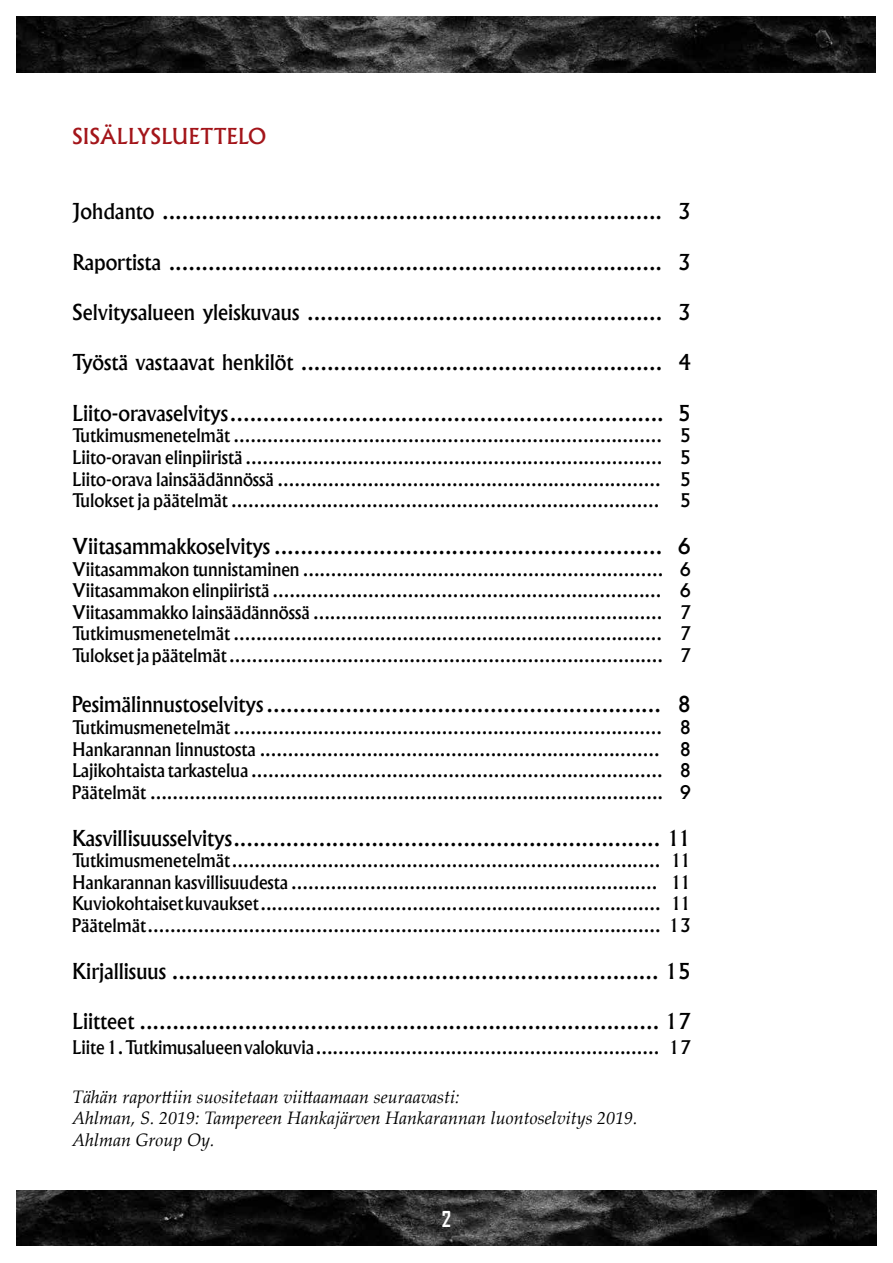
<style>
.page{position:relative;width:893px;height:1263px;background:#fff}
.page>*{position:absolute;margin:0;border:0;box-sizing:border-box;transform-origin:0 0}
.t1{font:500 21px "Albertus";color:#000}
.t2{font:500 21px "Albertus";color:#a3151a}
.t3{font:700 21px "Agency FB";color:#fff}
.t4{font:500 18px/21.6px "Albertus";color:#000;text-align:justify}
.t5{font:italic 18px/21.6px "Palatino Linotype";color:#000}
</style>
<div class="page">
<img style="left:17px;top:1191px;width:859px;height:55px">
<img style="left:17px;top:17px;width:859px;height:55px">
<p class="t2" style="left:72px;top:123px;width:196px">sisällysluettelo</p>
<p class="t1" style="left:72px;top:198px;width:620px">Johdanto ............................................................................ 3</p>
<p class="t1" style="left:72px;top:249px;width:620px">Raportista ........................................................................... 3</p>
<p class="t1" style="left:72px;top:299px;width:620px">Selvitysalueen yleiskuvaus ...................................................... 3</p>
<p class="t1" style="left:72px;top:350px;width:620px">Työstä vastaavat henkilöt ....................................................... 4</p>
<p class="t1" style="left:72px;top:400px;width:620px">Liito-oravaselvitys .................................................................. 5</p>
<p class="t4" style="left:72px;top:425px;width:620px">Tutkimusmenetelmät ............................................................................ 5<br>Liito-oravan elinpiiristä .......................................................................... 5<br>Liito-orava lainsäädännössä .................................................................... 5<br>Tulokset ja päätelmät ............................................................................ 5</p>
<p class="t1" style="left:72px;top:533px;width:620px">Viitasammakkoselvitys ........................................................... 6</p>
<p class="t4" style="left:72px;top:558px;width:620px">Viitasammakon tunnistaminen ................................................................ 6<br>Viitasammakon elinpiiristä ..................................................................... 6<br>Viitasammakko lainsäädännössä .............................................................. 7<br>Tutkimusmenetelmät ............................................................................ 7<br>Tulokset ja päätelmät ............................................................................. 7</p>
<p class="t1" style="left:72px;top:692px;width:620px">Pesimälinnustoselvitys ............................................................ 8</p>
<p class="t4" style="left:72px;top:717px;width:620px">Tutkimusmenetelmät ............................................................................ 8<br>Hankarannan linnustosta ....................................................................... 8<br>Lajikohtaista tarkastelua ......................................................................... 8<br>Päätelmät ........................................................................................... 9</p>
<p class="t1" style="left:72px;top:825px;width:620px">Kasvillisuusselvitys ................................................................. 11</p>
<p class="t4" style="left:72px;top:850px;width:620px">Tutkimusmenetelmät ............................................................................ 11<br>Hankarannan kasvillisuudesta ................................................................. 11<br>Kuviokohtaiset kuvaukset ....................................................................... 11<br>Päätelmät ........................................................................................... 13</p>
<p class="t1" style="left:72px;top:958px;width:620px">Kirjallisuus .......................................................................... 15</p>
<p class="t1" style="left:72px;top:1008px;width:620px">Liitteet ............................................................................... 17</p>
<p class="t4" style="left:72px;top:1037px;width:620px">Liite 1. Tutkimusalueen valokuvia ............................................................. 17</p>
<p class="t5" style="left:72px;top:1085px;width:567px">Tähän raporttiin suositetaan viittaamaan seuraavasti:<br>Ahlman, S. 2019: Tampereen Hankajärven Hankarannan luontoselvitys 2019.<br>Ahlman Group Oy.</p>
<p class="t3" style="left:442px;top:1206px;width:11px">2</p>
</div>
